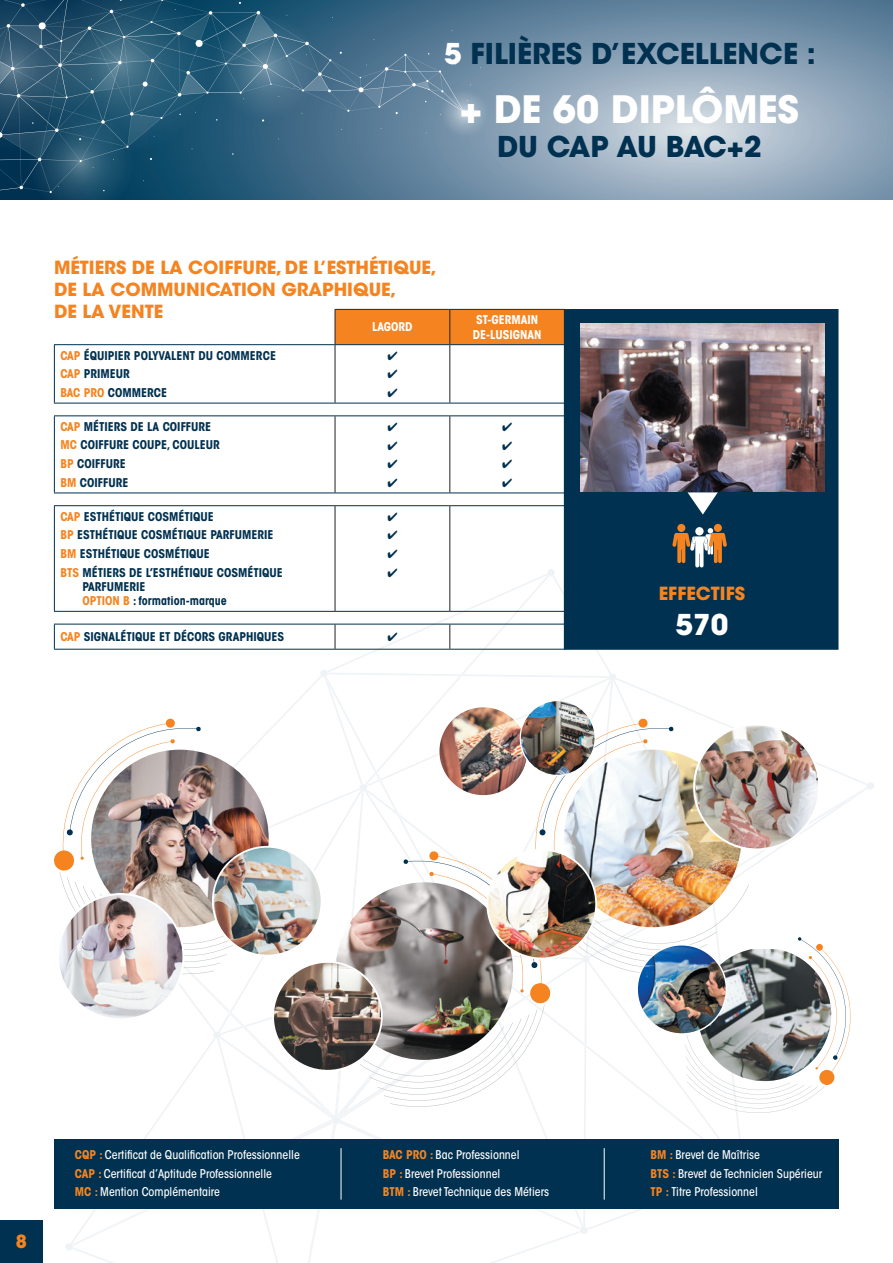
<style>
.page{position:relative;width:893px;height:1263px;background:#fff}
.page>*{position:absolute;margin:0;border:0;box-sizing:border-box;transform-origin:0 0}
.t1{font:700 37.5px "ITC Avant Garde Std";color:#fff}
.t2{font:700 28.5px "ITC Avant Garde Std";color:#003150}
.t3{font:700 28.5px "ITC Avant Garde Std";letter-spacing:-.035em;color:#003150}
.t4{font:700 28.5px "ITC Avant Garde Std";color:#fff}
.t5{font:700 18px/21.6px "ITC Avant Garde Std";color:#f58420}
.t6{font:700 condensed 12px/14.4px "ITC Avant Garde Std";color:#003150}
.t7{font:500 condensed 12px "ITC Avant Garde Std";color:#fff}
.t8{font:700 condensed 12px "ITC Avant Garde Std";color:#fff}
.s1{color:#fff}
.s2{color:#f58420}
.s3{font-weight:700;color:#f58420}
</style>
<div class="page">
<div style="left:336px;top:310px;width:228px;height:34px;background:#f58420"></div>
<hr style="left:335px;top:310px;width:1px;height:34px;background:#231f20">
<hr style="left:449px;top:310px;width:1px;height:34px;background:#231f20">
<hr style="left:335px;top:345px;width:1px;height:58px;background:#231f20">
<hr style="left:449px;top:345px;width:1px;height:58px;background:#231f20">
<hr style="left:335px;top:416px;width:1px;height:77px;background:#231f20">
<hr style="left:449px;top:416px;width:1px;height:77px;background:#231f20">
<hr style="left:335px;top:506px;width:1px;height:105px;background:#231f20">
<hr style="left:449px;top:506px;width:1px;height:105px;background:#231f20">
<hr style="left:335px;top:309px;width:115px;height:1px;background:#003150">
<hr style="left:450px;top:309px;width:115px;height:1px;background:#003150">
<hr style="left:54px;top:344px;width:281px;height:1px;background:#003150">
<hr style="left:54px;top:345px;width:1px;height:58px;background:#003150">
<hr style="left:335px;top:344px;width:115px;height:1px;background:#003150">
<hr style="left:450px;top:344px;width:115px;height:1px;background:#003150">
<hr style="left:54px;top:403px;width:281px;height:1px;background:#003150">
<hr style="left:335px;top:403px;width:115px;height:1px;background:#003150">
<hr style="left:450px;top:403px;width:115px;height:1px;background:#003150">
<hr style="left:54px;top:415px;width:281px;height:1px;background:#003150">
<hr style="left:54px;top:416px;width:1px;height:77px;background:#003150">
<hr style="left:335px;top:415px;width:115px;height:1px;background:#003150">
<hr style="left:450px;top:415px;width:115px;height:1px;background:#003150">
<hr style="left:54px;top:493px;width:281px;height:1px;background:#003150">
<hr style="left:335px;top:493px;width:115px;height:1px;background:#003150">
<hr style="left:450px;top:493px;width:115px;height:1px;background:#003150">
<hr style="left:54px;top:505px;width:281px;height:1px;background:#003150">
<hr style="left:54px;top:506px;width:1px;height:105px;background:#003150">
<hr style="left:335px;top:505px;width:115px;height:1px;background:#003150">
<hr style="left:450px;top:505px;width:115px;height:1px;background:#003150">
<svg style="left:494px;top:0;width:399px;height:200px;background:#8ea5b9"></svg>
<svg style="left:0;top:0;width:494px;height:200px;background:#3b6782"></svg>
<div style="left:0;top:1220px;width:43px;height:43px;background:#003150"></div>
<div style="left:564px;top:309px;width:274px;height:341px;background:#003150"></div>
<svg style="left:687px;top:492px;width:31px;height:22px"></svg>
<img style="left:581px;top:323px;width:244px;height:169px">
<div style="left:714px;top:524px;width:8px;height:8px;background:#f58420;border-radius:50%"></div>
<div style="left:677px;top:524px;width:8px;height:8px;background:#f58420;border-radius:50%"></div>
<img style="left:53px;top:528px;width:821px;height:735px">
<p class="t2" style="left:444px;top:35px;width:373px"><span class="s1">5</span> FILIÈRES D’EXCELLENCE :</p>
<p class="t1" style="left:460px;top:85px;width:341px">+ DE 60 DIPLÔMES</p>
<p class="t3" style="left:497px;top:128px;width:266px">DU CAP AU BAC+2</p>
<p class="t5" style="left:54px;top:257px;width:384px">MÉTIERS DE LA COIFFURE, DE L’ESTHÉTIQUE,<br>DE LA COMMUNICATION GRAPHIQUE,<br>DE LA VENTE</p>
<p class="t6" style="left:60px;top:348px;width:217px"><span class="s2">CAP</span> ÉQUIPIER POLYVALENT DU COMMERCE</p>
<p class="t6" style="left:60px;top:366px;width:71px"><span class="s2">CAP</span> PRIMEUR</p>
<p class="t6" style="left:60px;top:385px;width:108px"><span class="s2">BAC PRO</span> COMMERCE</p>
<p class="t6" style="left:60px;top:419px;width:152px"><span class="s2">CAP</span> MÉTIERS DE LA COIFFURE</p>
<p class="t6" style="left:60px;top:438px;width:161px"><span class="s2">MC</span> COIFFURE COUPE, COULEUR</p>
<p class="t6" style="left:60px;top:456px;width:67px"><span class="s2">BP</span> COIFFURE</p>
<p class="t6" style="left:60px;top:475px;width:70px"><span class="s2">BM</span> COIFFURE</p>
<p class="t6" style="left:60px;top:509px;width:155px"><span class="s2">CAP</span> ESTHÉTIQUE COSMÉTIQUE</p>
<p class="t6" style="left:60px;top:527px;width:215px"><span class="s2">BP</span> ESTHÉTIQUE COSMÉTIQUE PARFUMERIE</p>
<p class="t6" style="left:60px;top:546px;width:151px"><span class="s2">BM</span> ESTHÉTIQUE COSMÉTIQUE</p>
<p class="t6" style="left:82px;top:565px;width:202px;text-indent:-22px"><span class="s2">BTS</span> MÉTIERS DE L’ESTHÉTIQUE COSMÉTIQUE<br>PARFUMERIE<br><span class="s2">OPTION B</span> : formation-marque</p>
<p class="t6" style="left:60px;top:629px;width:225px"><span class="s2">CAP</span> SIGNALÉTIQUE ET DÉCORS GRAPHIQUES</p>
<p class="t8" style="left:372px;top:319px;width:42px">LAGORD</p>
<p class="t8" style="left:476px;top:312px;width:63px">ST-GERMAIN</p>
<p class="t8" style="left:473px;top:327px;width:70px">DE-LUSIGNAN</p>
<p class="t5" style="left:659px;top:583px;width:88px">EFFECTIFS</p>
<p class="t4" style="left:675px;top:605px;width:54px">570</p>
<p class="t5" style="left:16px;top:1231px;width:13px">8</p>
<p class="t7" style="left:75px;top:1147px;width:226px"><span class="s3">CQP :</span> Certificat de Qualification Professionnelle</p>
<p class="t7" style="left:75px;top:1166px;width:199px"><span class="s3">CAP :</span> Certificat d’Aptitude Professionnelle</p>
<p class="t7" style="left:75px;top:1184px;width:147px"><span class="s3">MC :</span> Mention Complémentaire</p>
<p class="t7" style="left:383px;top:1147px;width:138px"><span class="s3">BAC PRO :</span> Bac Professionnel</p>
<p class="t7" style="left:383px;top:1166px;width:119px"><span class="s3">BP :</span> Brevet Professionnel</p>
<p class="t7" style="left:383px;top:1184px;width:168px"><span class="s3">BTM :</span> Brevet Technique des Métiers</p>
<p class="t7" style="left:651px;top:1147px;width:111px"><span class="s3">BM :</span> Brevet de Maîtrise</p>
<p class="t7" style="left:651px;top:1166px;width:173px"><span class="s3">BTS :</span> Brevet de Technicien Supérieur</p>
<p class="t7" style="left:651px;top:1184px;width:109px"><span class="s3">TP :</span> Titre Professionnel</p>
</div>
